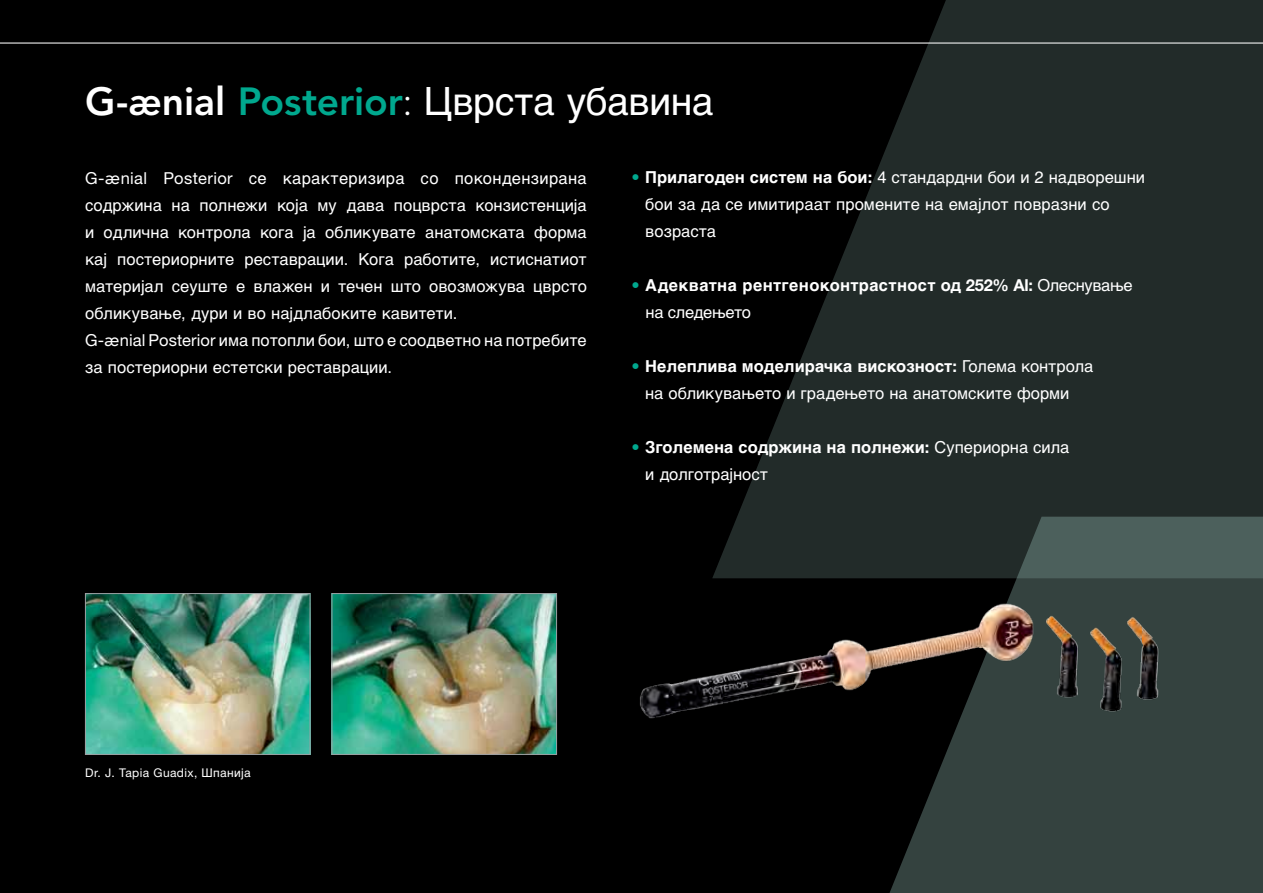
<style>
.page{position:relative;width:1263px;height:893px;background:#000}
.page>*{position:absolute;margin:0;border:0;box-sizing:border-box;transform-origin:0 0}
.t1{font:39px "Helvetica Cyrillic Upright";letter-spacing:-.01em;color:#fff}
.t2{font:16.5px/27px "Helvetica Cyrillic Upright";color:#fff}
.t3{font:700 16.5px "Helvetica Cyr";letter-spacing:.005em;color:#fff}
.t4{font:16.5px "Helvetica Cyrillic Upright";letter-spacing:-.025em;color:#fff}
.t5{font:12px "Helvetica Neue X";letter-spacing:.035em;color:#fff}
.s1{font-family:"Avenir";font-weight:800}
.s2{font-family:"Avenir";font-weight:800;color:#00a88e}
.s3{font-family:"Avenir";font-weight:300}
.s4{font-family:"Helvetica Neue X"}
.s5{font-family:"Avenir";font-size:18px}
.s6{font-family:"Helvetica Cyr";font-weight:700;color:#00a88e}
.s7{font-family:"Helvetica Cyr";font-weight:700}
.s8{color:#00a88e}
.s9{font-family:"Helvetica Cyrillic Upright";font-weight:400}
.s10{font-family:"Helvetica Cyrillic Upright"}
</style>
<div class="page">
<svg style="left:729px;top:0;width:534px;height:536px;fill:#222b29"></svg>
<svg style="left:858px;top:517px;width:405px;height:376px;background:#32403d"></svg>
<img style="left:87px;top:595px;width:221px;height:158px">
<div style="left:85px;top:593px;width:225px;height:162px;border:1px solid #9d9fa2"></div>
<img style="left:334px;top:595px;width:221px;height:158px">
<div style="left:332px;top:593px;width:225px;height:162px;border:1px solid #9d9fa2"></div>
<img style="left:640px;top:536px;width:584px;height:298px">
<svg style="left:0;top:42px;width:1263px;height:37px"></svg>
<h1 class="t1" style="left:85px;top:80px;width:630px"><span class="s1">G-≥nial</span> <span class="s2">Posterior</span><span class="s3">:</span> Cvrsta ubavina</h1>
<p class="t2" style="left:85px;top:165px;width:503px"><span class="s4">G-</span><span class="s5">≥</span><span class="s4">nial Posterior</span> se karakterizira so pokondenzirana sodræina na polneæi koja mu dava pocvrsta konzistencija i odliüna kontrola koga ja oblikuvate anatomskata forma kaj posteriornite restavracii. Koga rabotite, istisnatiot materijal seuπte e vlaæen i teüen πto ovozmoæuva cvrsto oblikuvawe, duri i vo najdlabokite kaviteti.<br><span class="s4">G-</span><span class="s5">≥</span><span class="s4">nial Posterior</span> ima potopli boi, πto e soodvetno na potrebite za posteriorni estetski restavracii.</p>
<p class="t2" style="left:645px;top:164px;width:501px;text-indent:-14px"><span class="s6">•</span> <span class="s7">Prilagoden sistem na boi:</span> 4 standardni boi i 2 nadvoreπni boi za da se imitiraat promenite na emajlot povrazni so vozrasta</p>
<p class="t3" style="left:631px;top:276px;width:503px"><span class="s8">•</span> Adekvatna rentgenokontrastnost od <span class="s4">252% Al</span>: <span class="s9">Olesnuvawe</span></p>
<p class="t4" style="left:646px;top:303px;width:107px">na sledeweto</p>
<p class="t3" style="left:631px;top:357px;width:463px"><span class="s8">•</span> Nelepliva modeliraüka viskoznost: <span class="s9">Golema kontrola</span></p>
<p class="t2" style="left:645px;top:380px;width:426px">na oblikuvaweto i gradeweto na anatomskite formi</p>
<p class="t3" style="left:631px;top:438px;width:439px"><span class="s8">•</span> Zgolemena sodræina na polneæi: <span class="s9">Superiorna sila</span></p>
<p class="t2" style="left:645px;top:461px;width:124px">i dolgotrajnost</p>
<p class="t5" style="left:85px;top:766px;width:167px">Dr. J. Tapia Guadix, <span class="s10">©panija</span></p>
</div>
